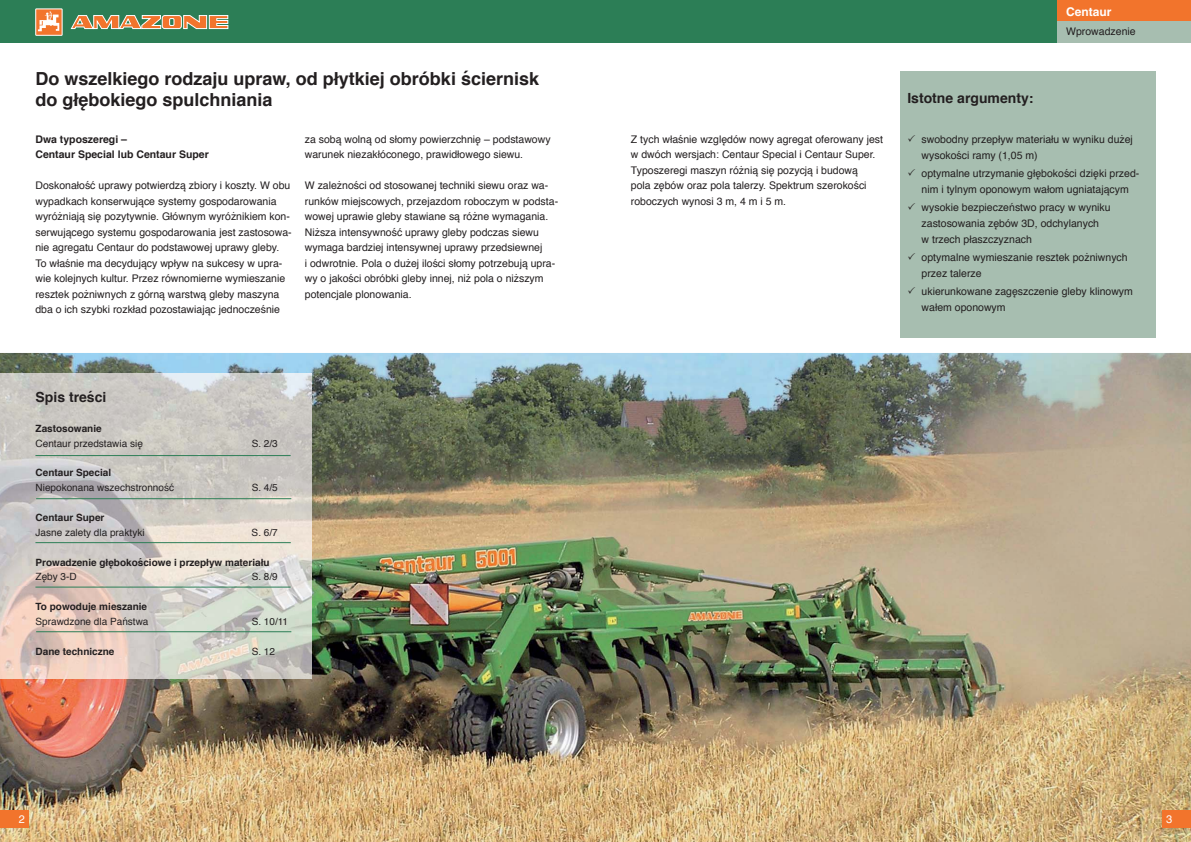
<style>
.page{position:relative;width:1191px;height:842px;background:#fff}
.page>*{position:absolute;margin:0;border:0;box-sizing:border-box;transform-origin:0 0}
.t1{font:700 18px/21.6px "Helvetica CE";color:#231f20}
.t2{font:700 14px "Helvetica CE";color:#231f20}
.t3{font:700 12px "Helvetica";color:#fff}
.t4{font:11px "Helvetica";color:#fff}
.t5{font:10.5px/15.5px "Helvetica CE";color:#231f20}
.t6{font:700 10.5px/15.5px "Helvetica CE";color:#231f20}
.t7{font:10px "Helvetica CE";color:#231f20}
.t8{font:700 10px "Helvetica CE";color:#231f20}
</style>
<div class="page">
<div style="left:0;top:0;width:595px;height:43px;background:#2c7e56"></div>
<svg style="left:70px;top:15px;width:158px;height:14px;background:#ca9c6f"></svg>
<div style="left:36px;top:9px;width:26px;height:26px;background:#f2742c"></div>
<div style="left:35px;top:9px;width:27px;height:27px;border:1px solid #fff"></div>
<svg style="left:38px;top:11px;width:21px;height:20px"></svg>
<div style="left:595px;top:0;width:462px;height:43px;background:#2c7e56"></div>
<div style="left:1057px;top:0;width:134px;height:21px;background:#f2742c"></div>
<div style="left:1057px;top:21px;width:134px;height:22px;background:#a7beb0"></div>
<div style="left:900px;top:71px;width:255px;height:266px;background:#a7beb0"></div>
<img style="left:0;top:353px;width:1191px;height:489px">
<div style="left:1162px;top:811px;width:29px;height:17px;background:#f2742c"></div>
<div style="left:0;top:811px;width:28px;height:17px;background:#f2742c"></div>
<img style="left:0;top:373px;width:312px;height:305px">
<hr style="left:35px;top:455px;width:256px;height:1px;background:#2c7e56">
<hr style="left:36px;top:498px;width:255px;height:1px;background:#2c7e56">
<hr style="left:35px;top:542px;width:256px;height:1px;background:#2c7e56">
<hr style="left:35px;top:587px;width:256px;height:1px;background:#2c7e56">
<hr style="left:36px;top:631px;width:255px;height:1px;background:#2c7e56">
<p class="t3" style="left:1066px;top:7px;width:47px">Centaur</p>
<h1 class="t1" style="left:35px;top:69px;width:505px">Do wszelkiego rodzaju upraw, od płytkiej obróbki ściernisk do głębokiego spulchniania</h1>
<p class="t6" style="left:35px;top:132px;width:175px">Dwa typoszeregi –<br>Centaur Special lub Centaur Super</p>
<p class="t5" style="left:35px;top:179px;width:258px">Doskonałość uprawy potwierdzą zbiory i koszty. W obu wypadkach konserwujące systemy gospodarowania wyróżniają się pozytywnie. Głównym wyróżnikiem kon&shy;serwującego systemu gospodarowania jest zastosowa&shy;nie agregatu Centaur do podstawowej uprawy gleby.<br>To właśnie ma decydujący wpływ na sukcesy w upra&shy;wie kolejnych kultur. Przez równomierne wymieszanie resztek pożniwnych z górną warstwą gleby maszyna dba o ich szybki rozkład pozostawiając jednocześnie</p>
<p class="t5" style="left:305px;top:132px;width:247px">za sobą wolną od słomy powierzchnię – podstawowy warunek niezakłóconego, prawidłowego siewu.</p>
<p class="t5" style="left:305px;top:179px;width:255px">W zależności od stosowanej techniki siewu oraz wa&shy;runków miejscowych, przejazdom roboczym w podsta&shy;wowej uprawie gleby stawiane są różne wymagania.<br>Niższa intensywność uprawy gleby podczas siewu wymaga bardziej intensywnej uprawy przedsiewnej<br>i odwrotnie. Pola o dużej ilości słomy potrzebują upra&shy;wy o jakości obróbki gleby innej, niż pola o niższym potencjale plonowania.</p>
<h2 class="t2" style="left:36px;top:391px;width:72px">Spis treści</h2>
<p class="t8" style="left:36px;top:424px;width:68px">Zastosowanie</p>
<p class="t7" style="left:36px;top:439px;width:109px">Centaur przedstawia się</p>
<p class="t7" style="left:252px;top:439px;width:28px">S. 2/3</p>
<p class="t8" style="left:36px;top:469px;width:77px">Centaur Special</p>
<p class="t7" style="left:36px;top:483px;width:140px">Niepokonana wszechstronność</p>
<p class="t7" style="left:252px;top:483px;width:28px">S. 4/5</p>
<p class="t8" style="left:36px;top:513px;width:70px">Centaur Super</p>
<p class="t7" style="left:36px;top:528px;width:110px">Jasne zalety dla praktyki</p>
<p class="t7" style="left:252px;top:528px;width:28px">S. 6/7</p>
<p class="t8" style="left:36px;top:558px;width:235px">Prowadzenie głębokościowe i przepływ materiału</p>
<p class="t7" style="left:36px;top:573px;width:43px">Zęby 3-D</p>
<p class="t7" style="left:252px;top:573px;width:28px">S. 8/9</p>
<p class="t8" style="left:36px;top:602px;width:113px">To powoduje mieszanie</p>
<p class="t7" style="left:36px;top:617px;width:114px">Sprawdzone dla Państwa</p>
<p class="t7" style="left:252px;top:617px;width:38px">S. 10/11</p>
<p class="t8" style="left:36px;top:647px;width:80px">Dane techniczne</p>
<p class="t7" style="left:252px;top:647px;width:25px">S. 12</p>
<p class="t5" style="left:631px;top:132px;width:254px">Z tych właśnie względów nowy agregat oferowany jest w dwóch wersjach: Centaur Special i Centaur Super.<br>Typoszeregi maszyn różnią się pozycją i budową<br>pola zębów oraz pola talerzy. Spektrum szerokości roboczych wynosi 3 m, 4 m i 5 m.</p>
<p class="t5" style="left:1066px;top:24px;width:71px">Wprowadzenie</p>
<h2 class="t2" style="left:907px;top:92px;width:128px">Istotne argumenty:</h2>
<p class="t5" style="left:921px;top:132px;width:213px">swobodny przepływ materiału w wyniku dużej wysokości ramy (1,05 m)</p>
<p class="t5" style="left:921px;top:166px;width:219px">optymalne utrzymanie głębokości dzięki przed&shy;nim i tylnym oponowym wałom ugniatającym</p>
<p class="t5" style="left:921px;top:201px;width:191px">wysokie bezpieczeństwo pracy w wyniku zastosowania zębów 3D, odchylanych<br>w trzech płaszczyznach</p>
<p class="t5" style="left:921px;top:251px;width:207px">optymalne wymieszanie resztek pożniwnych przez talerze</p>
<p class="t5" style="left:921px;top:285px;width:213px">ukierunkowane zagęszczenie gleby klinowym wałem oponowym</p>
<p class="t4" style="left:19px;top:815px;width:8px">2</p>
<p class="t4" style="left:1166px;top:815px;width:8px">3</p>
</div>
